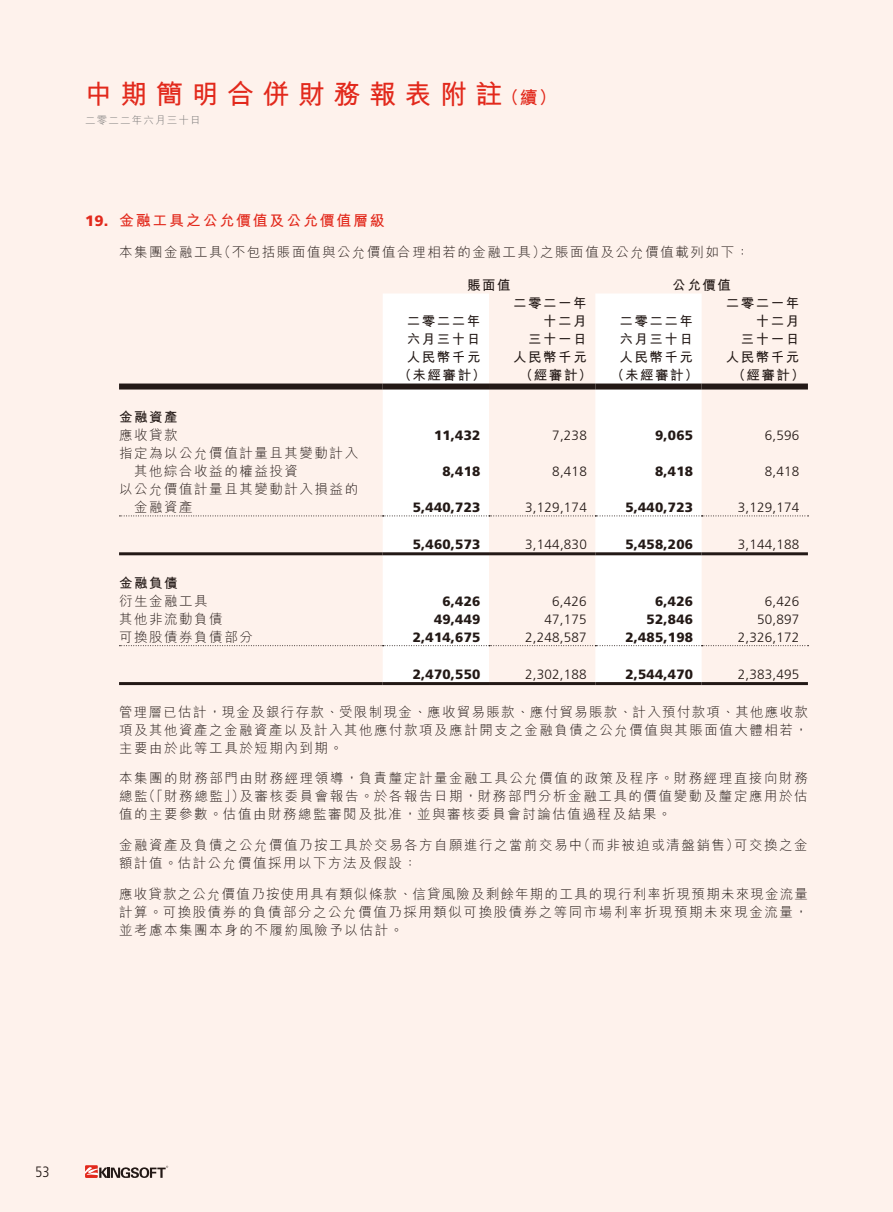
<style>
.page{position:relative;width:893px;height:1212px;background:#fff}
.page>*{position:absolute;margin:0;border:0;box-sizing:border-box;transform-origin:0 0}
.t1{font:700 27px "M Hei HK";letter-spacing:.315em;color:#e2291c}
.t2{font:700 18px "M Hei HK";color:#e2291c}
.t3{font:700 15px "M Hei HK";letter-spacing:.115em;color:#e2291c}
.t4{font:900 15px "Frutiger";color:#e2291c}
.t5{font:300 condensed 15px "Frutiger";color:#231916}
.t6{font:300 13.5px/18px "M Hei HK";letter-spacing:.115em;color:#231916}
.t7{font:900 13.5px "Frutiger";letter-spacing:.015em;color:#231916}
.t8{font:300 13.5px "Frutiger";letter-spacing:.015em;color:#231916}
.t9{font:700 13.5px/18px "M Hei HK";letter-spacing:.115em;color:#231916}
.t10{font:300 10.5px "M Hei HK";letter-spacing:.115em;color:#727272}
</style>
<div class="page">
<div style="left:0;top:0;width:892px;height:1212px;background:#fef2ec"></div>
<svg style="left:85px;top:1165px;width:83px;height:13px"></svg>
<svg style="left:383px;top:294px;width:319px;height:388px;fill:#fff"></svg>
<div style="left:119px;top:383px;width:264px;height:6px;background:#231916"></div>
<div style="left:383px;top:383px;width:106px;height:6px;background:#231916"></div>
<div style="left:489px;top:383px;width:106px;height:6px;background:#231916"></div>
<div style="left:595px;top:383px;width:107px;height:6px;background:#231916"></div>
<div style="left:702px;top:383px;width:106px;height:6px;background:#231916"></div>
<svg style="left:119px;top:515px;width:689px;height:1px"></svg>
<hr style="left:119px;top:552px;width:264px;height:3px;background:#231916">
<hr style="left:383px;top:552px;width:106px;height:3px;background:#231916">
<hr style="left:489px;top:552px;width:106px;height:3px;background:#231916">
<hr style="left:595px;top:552px;width:107px;height:3px;background:#231916">
<hr style="left:702px;top:552px;width:106px;height:3px;background:#231916">
<svg style="left:119px;top:645px;width:689px;height:1px"></svg>
<hr style="left:119px;top:682px;width:264px;height:3px;background:#231916">
<hr style="left:383px;top:682px;width:106px;height:3px;background:#231916">
<hr style="left:489px;top:682px;width:106px;height:3px;background:#231916">
<hr style="left:595px;top:682px;width:107px;height:3px;background:#231916">
<hr style="left:702px;top:682px;width:106px;height:3px;background:#231916">
<h1 class="t1" style="left:85px;top:75px;width:419px">中期簡明合併財務報表附註</h1>
<p class="t10" style="left:85px;top:113px;width:117px">二零二二年六月三十日</p>
<h2 class="t2" style="left:501px;top:84px;width:57px">（續(</h2>
<p class="t4" style="left:85px;top:212px;width:25px">19.</p>
<p class="t3" style="left:119px;top:210px;width:267px">金融工具之公允價值及公允價值層級</p>
<p class="t6" style="left:217px;top:242px;width:329px">（不包括賬面值與公允價值合理相若的金融工具）</p>
<p class="t6" style="left:540px;top:242px;width:211px">之賬面值及公允價值載列如下：</p>
<p class="t6" style="left:119px;top:242px;width:105px">本集團金融工具</p>
<p class="t9" style="left:467px;top:275px;width:45px">賬面值</p>
<p class="t9" style="left:407px;top:311px;width:75px">二零二二年六月三十日</p>
<p class="t9" style="left:513px;top:293px;width:75px;text-align:right">二零二一年十二月<br>三十一日</p>
<p class="t9" style="left:407px;top:347px;width:75px">人民幣千元</p>
<p class="t9" style="left:513px;top:347px;width:75px">人民幣千元</p>
<p class="t9" style="left:672px;top:275px;width:60px">公允價值</p>
<p class="t9" style="left:619px;top:311px;width:75px">二零二二年六月三十日</p>
<p class="t9" style="left:619px;top:347px;width:75px">人民幣千元</p>
<p class="t9" style="left:726px;top:293px;width:75px;text-align:right">二零二一年十二月<br>三十一日人民幣千元</p>
<p class="t9" style="left:398px;top:365px;width:89px">（未經審計）</p>
<p class="t9" style="left:519px;top:365px;width:74px">（經審計）</p>
<p class="t9" style="left:611px;top:365px;width:89px">（未經審計）</p>
<p class="t9" style="left:732px;top:365px;width:74px">（經審計(</p>
<p class="t9" style="left:119px;top:407px;width:60px">金融資產</p>
<p class="t6" style="left:119px;top:426px;width:241px">應收貸款<br>指定為以公允價值計量且其變動計入</p>
<p class="t7" style="left:434px;top:427px;width:48px">11,432</p>
<p class="t8" style="left:552px;top:428px;width:36px">7,238</p>
<p class="t7" style="left:655px;top:427px;width:39px">9,065</p>
<p class="t8" style="left:765px;top:428px;width:36px">6,596</p>
<p class="t6" style="left:119px;top:462px;width:241px">　其他綜合收益的權益投資<br>以公允價值計量且其變動計入損益的</p>
<p class="t7" style="left:442px;top:463px;width:39px">8,418</p>
<p class="t8" style="left:552px;top:464px;width:36px">8,418</p>
<p class="t7" style="left:655px;top:463px;width:39px">8,418</p>
<p class="t8" style="left:765px;top:464px;width:36px">8,418</p>
<p class="t6" style="left:119px;top:498px;width:75px">　金融資產</p>
<p class="t7" style="left:413px;top:499px;width:69px">5,440,723</p>
<p class="t8" style="left:525px;top:500px;width:63px">3,129,174</p>
<p class="t7" style="left:625px;top:499px;width:69px">5,440,723</p>
<p class="t8" style="left:738px;top:500px;width:63px">3,129,174</p>
<p class="t7" style="left:413px;top:536px;width:69px">5,460,573</p>
<p class="t8" style="left:525px;top:537px;width:63px">3,144,830</p>
<p class="t7" style="left:625px;top:536px;width:69px">5,458,206</p>
<p class="t8" style="left:738px;top:537px;width:63px">3,144,188</p>
<p class="t9" style="left:119px;top:573px;width:60px">金融負債</p>
<p class="t6" style="left:119px;top:591px;width:90px">衍生金融工具</p>
<p class="t7" style="left:442px;top:593px;width:39px">6,426</p>
<p class="t8" style="left:552px;top:594px;width:36px">6,426</p>
<p class="t7" style="left:655px;top:593px;width:39px">6,426</p>
<p class="t8" style="left:765px;top:594px;width:36px">6,426</p>
<p class="t6" style="left:119px;top:609px;width:105px">其他非流動負債</p>
<p class="t7" style="left:434px;top:611px;width:48px">49,449</p>
<p class="t8" style="left:545px;top:612px;width:44px">47,175</p>
<p class="t7" style="left:647px;top:611px;width:48px">52,846</p>
<p class="t8" style="left:757px;top:612px;width:44px">50,897</p>
<p class="t6" style="left:119px;top:627px;width:135px">可換股債券負債部分</p>
<p class="t7" style="left:413px;top:629px;width:69px">2,414,675</p>
<p class="t8" style="left:525px;top:630px;width:63px">2,248,587</p>
<p class="t7" style="left:625px;top:629px;width:69px">2,485,198</p>
<p class="t8" style="left:738px;top:630px;width:63px">2,326,172</p>
<p class="t7" style="left:413px;top:666px;width:69px">2,470,550</p>
<p class="t6" style="left:119px;top:702px;width:691px;text-align:justify">管理層已估計，現金及銀行存款、受限制現金、應收貿易賬款、應付貿易賬款、計入預付款項、其他應收款項及其他資產之金融資產以及計入其他應付款項及應計開支之金融負債之公允價值與其賬面值大體相若，主要由於此等工具於短期內到期。</p>
<p class="t6" style="left:119px;top:769px;width:690px;text-align:right">本集團的財務部門由財務經理領導，負責釐定計量金融工具公允價值的政策及程序。財務經理直接向財務及審核委員會報告。於各報告日期，財務部門分析金融工具的價值變動及釐定應用於估</p>
<p class="t7" style="left:625px;top:666px;width:69px">2,544,470</p>
<p class="t8" style="left:525px;top:666px;width:63px">2,302,188</p>
<p class="t8" style="left:738px;top:666px;width:63px">2,383,495</p>
<p class="t6" style="left:142px;top:787px;width:104px">（「財務總監」）</p>
<p class="t6" style="left:119px;top:787px;width:554px">總監<br>值的主要參數。估值由財務總監審閱及批准，並與審核委員會討論估值過程及結果。</p>
<p class="t6" style="left:577px;top:835px;width:164px">（而非被迫或清盤銷售）</p>
<p class="t6" style="left:119px;top:835px;width:465px">金融資產及負債之公允價值乃按工具於交易各方自願進行之當前交易中額計值。估計公允價值採用以下方法及假設：</p>
<p class="t6" style="left:119px;top:884px;width:690px;text-align:justify">應收貸款之公允價值乃按使用具有類似條款、信貸風險及剩餘年期的工具的現行利率折現預期未來現金流量計算。可換股債券的負債部分之公允價值乃採用類似可換股債券之等同市場利率折現預期未來現金流量，並考慮本集團本身的不履約風險予以估計。</p>
<p class="t6" style="left:734px;top:835px;width:75px">可交換之金</p>
<p class="t5" style="left:35px;top:1164px;width:16px">53</p>
</div>
